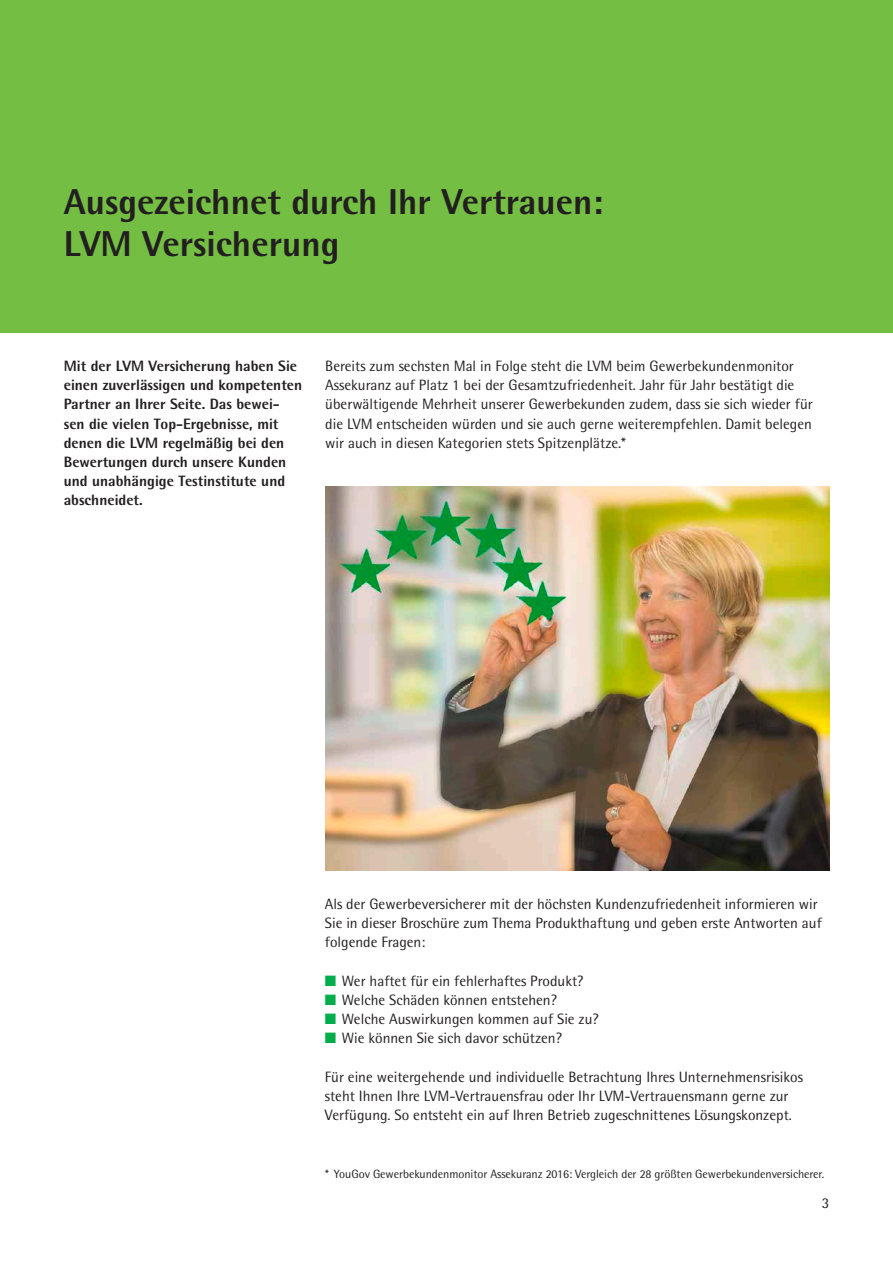
<style>
.page{position:relative;width:893px;height:1263px;background:#fff}
.page>*{position:absolute;margin:0;border:0;box-sizing:border-box;transform-origin:0 0}
.t1{font:800 36px/42px "Lvm Rotis";color:#231f20}
.t2{font:15px/19.2px "Lvm Rotis";color:#231f20}
.t3{font:800 15px/19.2px "Lvm Rotis";color:#231f20}
.t4{font:12px "Lvm Rotis";letter-spacing:-.005em;color:#231f20}
.s1{color:#03ad4c}
</style>
<div class="page">
<div style="left:0;top:0;width:893px;height:333px;background:#74bf43"></div>
<img style="left:325px;top:486px;width:504px;height:384px">
<h1 class="t1" style="left:64px;top:180px;width:541px">Ausgezeichnet durch Ihr Vertrauen:<br>LVM Versicherung</h1>
<p class="t3" style="left:64px;top:356px;width:240px">Mit der LVM Versicherung haben Sie einen zuverlässigen und kompetenten<br>Partner an Ihrer Seite. Das bewei&shy;sen die vielen Top-Ergebnisse, mit denen die LVM regelmäßig bei den<br>Bewertungen durch unsere Kunden und unabhängige Testinstitute und abschneidet.</p>
<p class="t2" style="left:325px;top:356px;width:489px">Bereits zum sechsten Mal in Folge steht die LVM beim Gewerbekundenmonitor Assekuranz auf Platz 1 bei der Gesamtzufriedenheit. Jahr für Jahr bestätigt die überwältigende Mehrheit unserer Gewerbekunden zudem, dass sie sich wieder für die LVM entscheiden würden und sie auch gerne weiterempfehlen. Damit belegen wir auch in diesen Kategorien stets Spitzenplätze.*</p>
<p class="t2" style="left:325px;top:894px;width:498px">Als der Gewerbeversicherer mit der höchsten Kundenzufriedenheit informieren wir<br>Sie in dieser Broschüre zum Thema Produkthaftung und geben erste Antworten auf folgende Fragen:</p>
<p class="t2" style="left:325px;top:971px;width:275px"><span class="s1">\</span> Wer haftet für ein fehlerhaftes Produkt?<br><span class="s1">\</span> Welche Schäden können entstehen?<br><span class="s1">\</span> Welche Auswirkungen kommen auf Sie zu? <span class="s1">\</span> Wie können Sie sich davor schützen?</p>
<p class="t2" style="left:325px;top:1067px;width:480px">Für eine weitergehende und individuelle Betrachtung Ihres Unternehmensrisikos steht Ihnen Ihre LVM-Vertrauensfrau oder Ihr LVM-Vertrauensmann gerne zur<br>Verfügung. So entsteht ein auf Ihren Betrieb zugeschnittenes Lösungskonzept.</p>
<p class="t4" style="left:325px;top:1166px;width:500px">* YouGov Gewerbekundenmonitor Assekuranz 2016: Vergleich der 28 größten Gewerbekundenversicherer.</p>
<p class="t2" style="left:822px;top:1193px;width:9px">3</p>
</div>
